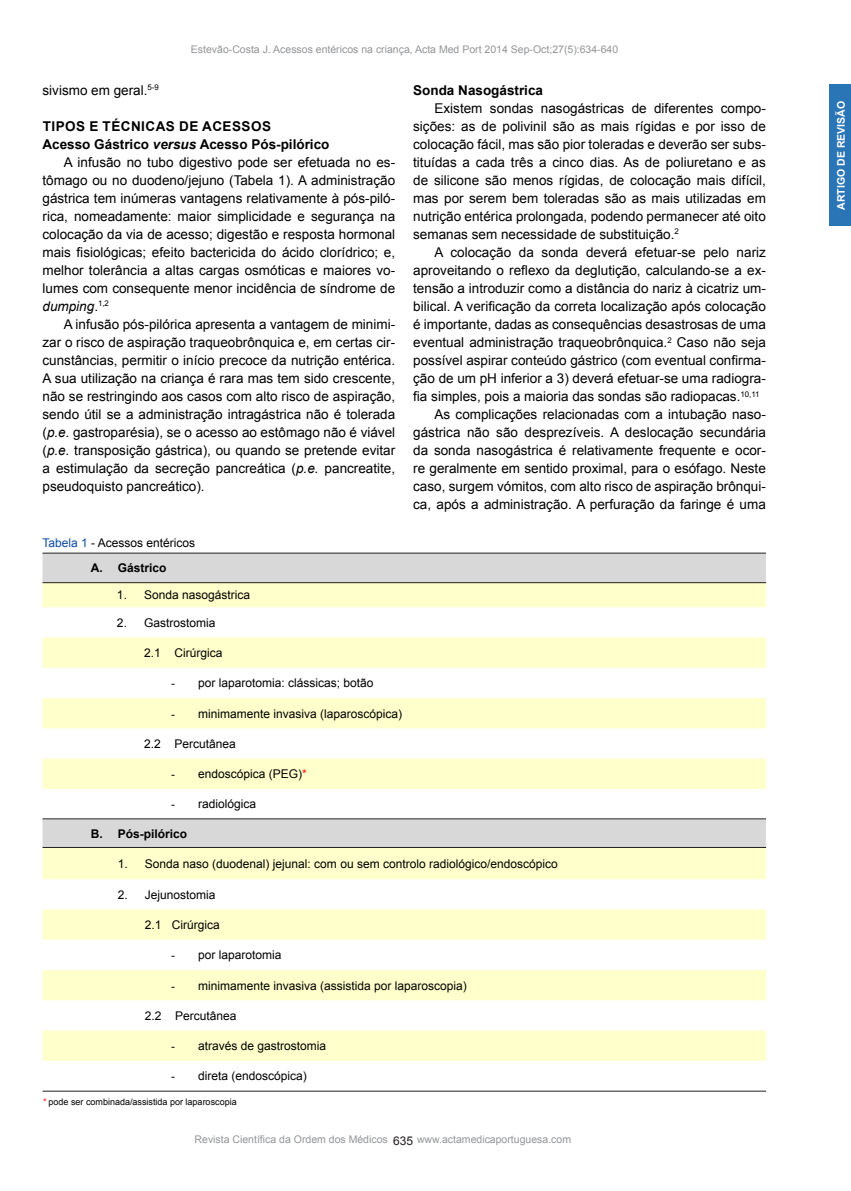
<style>
.page{position:relative;width:851px;height:1191px;background:#fff}
.page>*{position:absolute;margin:0;border:0;box-sizing:border-box;transform-origin:0 0}
.t1{font:13.5px/18px "Arial";color:#000;text-align:justify}
.t2{font:700 13.5px "Arial";color:#000}
.t3{font:700 13.5px "Arial";letter-spacing:.035em;color:#000}
.t4{font:12px "Arial";color:#000}
.t5{font:700 12px "Arial";color:#000}
.t6{font:12px "Arial";color:#231f20}
.SUBTITULO{font:10.5px "Arial";color:#939598}
.t7{font:700 10.5px "Arial";color:#fff}
.t8{font:9px "Arial";color:#000}
.s1{font-style:italic}
.s2{color:#0d4da1}
.s3{font-family:"Times New Roman"}
.s4{color:#f00}
.s5{font-style:italic;color:#f00}
</style>
<div class="page">
<div style="left:829px;top:85px;width:22px;height:141px;background:#2975b6"></div>
<div style="left:43px;top:554px;width:723px;height:28px;background:#d8d8d8"></div>
<svg style="left:43px;top:583px;width:723px;height:477px"></svg>
<hr style="left:43px;top:553px;width:723px;height:1px;background:#231f20">
<hr style="left:43px;top:582px;width:723px;height:1px;background:#231f20">
<hr style="left:43px;top:818px;width:723px;height:1px;background:#231f20">
<hr style="left:43px;top:847px;width:723px;height:1px;background:#231f20">
<hr style="left:43px;top:1090px;width:723px;height:1px;background:#231f20">
<p class="SUBTITULO" style="left:191px;top:42px;width:429px">Estevão-Costa J. Acessos entéricos na criança, Acta Med Port 2014 Sep-Oct;27(5):634-640</p>
<p class="t1" style="left:43px;top:81px;width:118px">sivismo em geral.<sup>5-9</sup></p>
<p class="t3" style="left:43px;top:117px;width:230px">TIPOS E TÉCNICAS DE ACESSOS</p>
<p class="t2" style="left:43px;top:135px;width:288px">Acesso Gástrico <span class="s1">versus</span> Acesso Pós-pilórico</p>
<p class="t1" style="left:43px;top:153px;width:354px;text-indent:21px">A infusão no tubo digestivo pode ser efetuada no es&shy;tômago ou no duodeno/jejuno (Tabela 1). A administração gástrica tem inúmeras vantagens relativamente à pós-piló&shy;rica, nomeadamente: maior simplicidade e segurança na colocação da via de acesso; digestão e resposta hormonal mais fisiológicas; efeito bactericida do ácido clorídrico; e, melhor tolerância a altas cargas osmóticas e maiores vo&shy;lumes com consequente menor incidência de síndrome de <span class="s1">dumping</span>.<sup>1,2</sup></p>
<p class="t1" style="left:43px;top:315px;width:354px;text-indent:21px">A infusão pós-pilórica apresenta a vantagem de minimi&shy;zar o risco de aspiração traqueobrônquica e, em certas cir&shy;cunstâncias, permitir o início precoce da nutrição entérica.<br>A sua utilização na criança é rara mas tem sido crescente, não se restringindo aos casos com alto risco de aspiração, sendo útil se a administração intragástrica não é tolerada (<span class="s1">p.e.</span> gastroparésia), se o acesso ao estômago não é viável (<span class="s1">p.e.</span> transposição gástrica), ou quando se pretende evitar a estimulação da secreção pancreática (<span class="s1">p.e.</span> pancreatite, pseudoquisto pancreático).</p>
<p class="t2" style="left:413px;top:81px;width:131px">Sonda Nasogástrica</p>
<p class="t1" style="left:413px;top:99px;width:354px;text-indent:21px">Existem sondas nasogástricas de diferentes compo&shy;sições: as de polivinil são as mais rígidas e por isso de colocação fácil, mas são pior toleradas e deverão ser subs&shy;tituídas a cada três a cinco dias. As de poliuretano e as de silicone são menos rígidas, de colocação mais difícil, mas por serem bem toleradas são as mais utilizadas em nutrição entérica prolongada, podendo permanecer até oito semanas sem necessidade de substituição.<sup>2</sup></p>
<p class="t1" style="left:413px;top:243px;width:354px;text-indent:21px">A colocação da sonda deverá efetuar-se pelo nariz aproveitando o reflexo da deglutição, calculando-se a ex&shy;tensão a introduzir como a distância do nariz à cicatriz um&shy;bilical. A verificação da correta localização após colocação é importante, dadas as consequências desastrosas de uma eventual administração traqueobrônquica.<sup>2</sup> Caso não seja possível aspirar conteúdo gástrico (com eventual confirma&shy;ção de um pH inferior a 3) deverá efetuar-se uma radiogra&shy;fia simples, pois a maioria das sondas são radiopacas.<sup>10,11</sup></p>
<p class="t1" style="left:413px;top:405px;width:354px;text-indent:21px">As complicações relacionadas com a intubação naso&shy;gástrica não são desprezíveis. A deslocação secundária da sonda nasogástrica é relativamente frequente e ocor&shy;re geralmente em sentido proximal, para o esófago. Neste caso, surgem vómitos, com alto risco de aspiração brônqui&shy;ca, após a administração. A perfuração da faringe é uma</p>
<p class="t4" style="left:43px;top:534px;width:154px"><span class="s2">Tabela 1</span> - Acessos entéricos</p>
<p class="t5" style="left:91px;top:559px;width:77px">A. Gástrico</p>
<p class="t4" style="left:117px;top:587px;width:135px">1. Sonda nasogástrica</p>
<p class="t4" style="left:117px;top:614px;width:100px">2. Gastrostomia</p>
<p class="t4" style="left:144px;top:644px;width:80px">2.1 Cirúrgica</p>
<p class="t4" style="left:171px;top:675px;width:204px"><span class="s3">-</span> por laparotomia: clássicas; botão</p>
<p class="t4" style="left:171px;top:705px;width:233px"><span class="s3">-</span> minimamente invasiva (laparoscópica)</p>
<p class="t4" style="left:144px;top:735px;width:93px">2.2 Percutânea</p>
<p class="t4" style="left:171px;top:765px;width:137px"><span class="s3">-</span> endoscópica (PEG)<span class="s4">*</span></p>
<p class="t4" style="left:171px;top:796px;width:87px"><span class="s3">-</span> radiológica</p>
<p class="t5" style="left:91px;top:825px;width:98px">B. Pós-pilórico</p>
<p class="t4" style="left:118px;top:855px;width:441px">1. Sonda naso (duodenal) jejunal: com ou sem controlo radiológico/endoscópico</p>
<p class="t4" style="left:118px;top:886px;width:99px">2. Jejunostomia</p>
<p class="t4" style="left:145px;top:916px;width:76px">2.1 Cirúrgica</p>
<p class="t4" style="left:171px;top:946px;width:112px"><span class="s3">-</span> por laparotomia</p>
<p class="t4" style="left:171px;top:977px;width:297px"><span class="s3">-</span> minimamente invasiva (assistida por laparoscopia)</p>
<p class="t4" style="left:145px;top:1007px;width:93px">2.2 Percutânea</p>
<p class="t4" style="left:171px;top:1037px;width:157px"><span class="s3">-</span> através de gastrostomia</p>
<p class="t4" style="left:171px;top:1067px;width:137px"><span class="s3">-</span> direta (endoscópica)</p>
<p class="t8" style="left:43px;top:1095px;width:196px"><span class="s5">*</span> pode ser combinada/assistida por laparoscopia</p>
<p class="SUBTITULO" style="left:195px;top:1132px;width:195px">Revista Científica da Ordem dos Médicos</p>
<p class="SUBTITULO" style="left:417px;top:1132px;width:156px">www.actamedicaportuguesa.com</p>
<p class="t6" style="left:393px;top:1132px;width:22px">635</p>
<p class="t7" style="left:833px;top:210px;width:110px;rotate:-90deg">ARTIGO DE REVISÃO</p>
</div>
